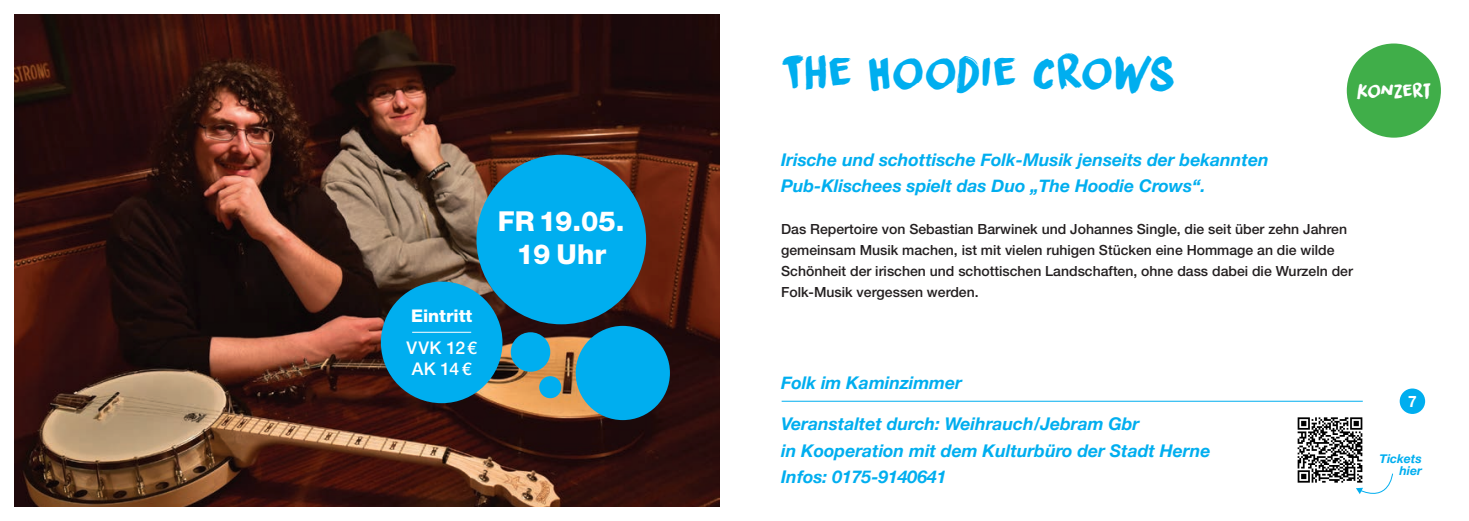
<style>
.page{position:relative;width:1469px;height:521px;background:#fff}
.page>*{position:absolute;margin:0;border:0;box-sizing:border-box;transform-origin:0 0}
.t1{font:45.5px "DK Liquid Embrace";letter-spacing:.02em;color:#00aeef}
.t2{font:800 27.47px "Helvetica Neue LT Pro";color:#fff}
.t3{font:19.25px "DK Liquid Embrace";letter-spacing:-.025em;color:#fff}
.t4{font:italic 700 17.5px/26.2px "Helvetica Neue";color:#00aeef}
.t5{font:500 17.5px "Helvetica Neue LT Pro";letter-spacing:.02em;color:#fff}
.t6{font:800 17.5px "Helvetica Neue LT Pro";color:#fff}
.t7{font:700 15.75px "Helvetica Neue LT Pro";color:#fff}
.t8{font:500 14px/21px "Helvetica Neue LT Pro";color:#231f20}
.t9{font:italic 700 12.25px "Helvetica Neue";color:#00aeef}
</style>
<div class="page">
<img style="left:15px;top:15px;width:704px;height:491px">
<div style="left:575px;top:326px;width:95px;height:94px;background:#00aeef;border-radius:50%"></div>
<div style="left:511px;top:332px;width:39px;height:40px;background:#00aeef;border-radius:50%"></div>
<div style="left:539px;top:376px;width:22px;height:22px;background:#00aeef;border-radius:50%"></div>
<div style="left:476px;top:155px;width:170px;height:169px;background:#00aeef;border-radius:50%"></div>
<div style="left:381px;top:282px;width:121px;height:121px;background:#00aeef;border-radius:50%"></div>
<hr style="left:412px;top:332px;width:59px;height:1px;background:#fff">
<div style="left:1399px;top:388px;width:26px;height:26px;background:#00aeef;border-radius:50%"></div>
<hr style="left:781px;top:401px;width:581px;height:1px;background:#00aeef">
<div style="left:1346px;top:44px;width:94px;height:94px;background:#40ae49;border-radius:50%"></div>
<img style="left:1297px;top:418px;width:65px;height:65px">
<svg style="left:1355px;top:473px;width:38px;height:21px"></svg>
<p class="t6" style="left:411px;top:306px;width:63px">Eintritt</p>
<p class="t5" style="left:406px;top:337px;width:72px">VVK 12€</p>
<p class="t5" style="left:412px;top:358px;width:61px">AK 14 €</p>
<p class="t2" style="left:498px;top:205px;width:128px">FR 19.05.</p>
<p class="t2" style="left:516px;top:237px;width:91px">19 Uhr</p>
<p class="t1" style="left:781px;top:39px;width:395px">THE HOODIE CROWS</p>
<p class="t3" style="left:1356px;top:77px;width:76px">KONZERT</p>
<p class="t4" style="left:781px;top:147px;width:489px">Irische und schottische Folk-Musik jenseits der bekannten<br>Pub-Klischees spielt das Duo „The Hoodie Crows“.</p>
<p class="t8" style="left:781px;top:218px;width:573px">Das Repertoire von Sebastian Barwinek und Johannes Single, die seit über zehn Jahren gemeinsam Musik machen, ist mit vielen ruhigen Stücken eine Hommage an die wilde Schönheit der irischen und schottischen Landschaften, ohne dass dabei die Wurzeln der Folk-Musik vergessen werden.</p>
<p class="t4" style="left:781px;top:370px;width:182px">Folk im Kaminzimmer</p>
<p class="t4" style="left:781px;top:411px;width:431px">Veranstaltet durch: Weihrauch/Jebram Gbr<br>in Kooperation mit dem Kulturbüro der Stadt Herne</p>
<p class="t4" style="left:781px;top:464px;width:167px">Infos: 0175-9140641</p>
<p class="t7" style="left:1408px;top:391px;width:10px">7</p>
<p class="t9" style="left:1379px;top:449px;width:44px">Tickets</p>
<p class="t9" style="left:1399px;top:461px;width:24px">hier</p>
</div>
